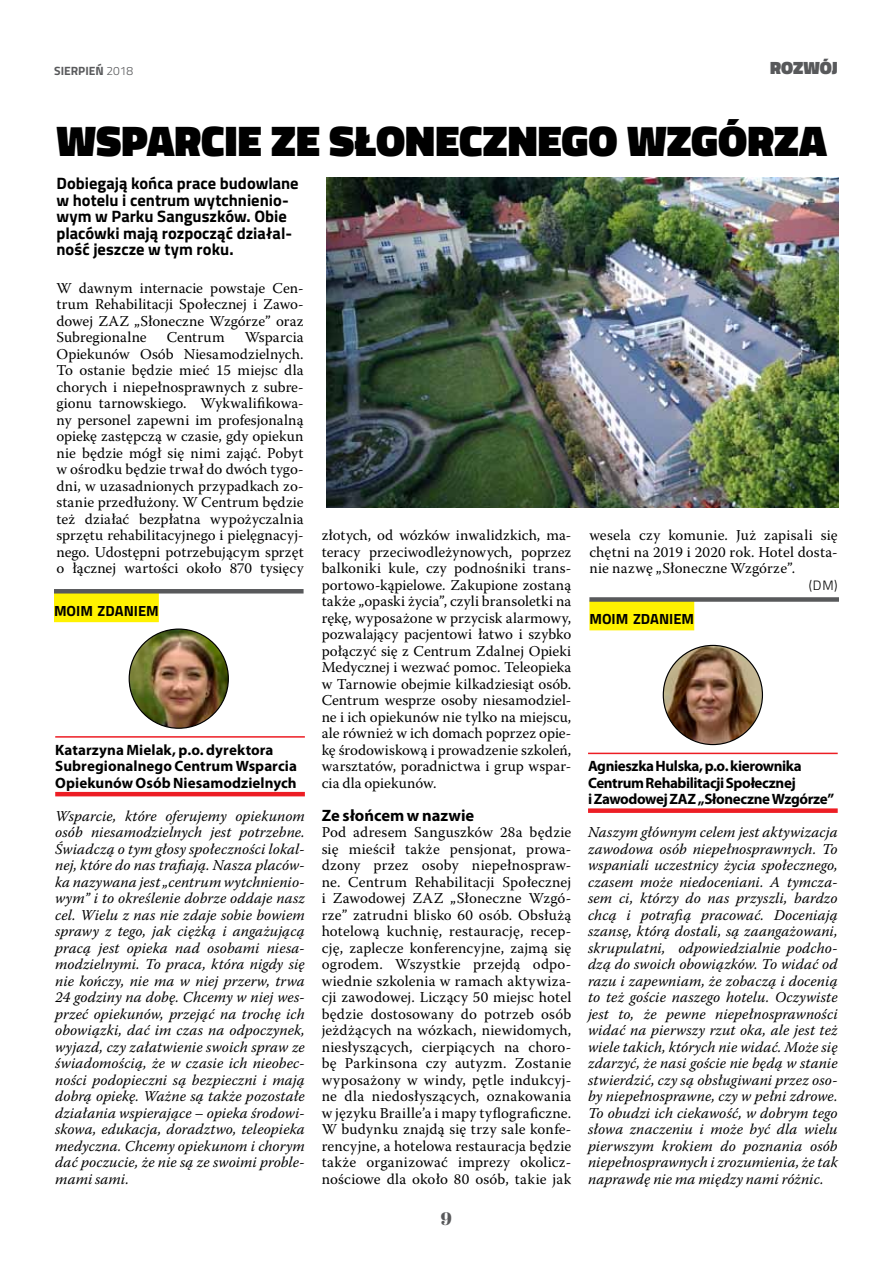
<style>
.page{position:relative;width:893px;height:1263px;background:#fff}
.page>*{position:absolute;margin:0;border:0;box-sizing:border-box;transform-origin:0 0}
.t1{font:900 43.5px "Titillium";letter-spacing:.005em;color:#000}
.t2{font:900 18px "Titillium";color:#58595b}
.t3{font:18px "Abril Fatface";color:#58595b}
.t4{font:700 16.5px/16.5px "Titillium";color:#000}
.t5{font:700 16.5px "Myriad Pro";color:#000}
.t6{font:15px/16.5px "Warnock Pro";letter-spacing:.005em;color:#000;text-align:justify}
.t7{font:italic 15px/16.5px "Warnock Pro";letter-spacing:.005em;color:#000;text-align:justify}
.t8{font:700 15px/16.5px "Myriad Pro";letter-spacing:-.01em;color:#000}
.t9{font:700 14.7px "Titillium";color:#000}
.t10{font:300 13.5px "Titillium";color:#000}
.t11{font:700 12px "Titillium";color:#58595b}
.s1{font-weight:300}
</style>
<div class="page">
<hr style="left:588px;top:753px;width:250px;height:1px;background:#ed1d24">
<div style="left:588px;top:808px;width:250px;height:5px;background:#ed1d24"></div>
<hr style="left:55px;top:736px;width:250px;height:2px;background:#ed1d24">
<hr style="left:55px;top:792px;width:250px;height:4px;background:#ed1d24">
<img style="left:326px;top:177px;width:513px;height:330px">
<div style="left:54px;top:592px;width:105px;height:30px;background:#fff200"></div>
<hr style="left:54px;top:589px;width:250px;height:4px;background:#58595b">
<div style="left:589px;top:600px;width:105px;height:30px;background:#fff200"></div>
<div style="left:589px;top:597px;width:250px;height:5px;background:#58595b"></div>
<img style="left:129px;top:629px;width:99px;height:99px;border-radius:50px">
<img style="left:663px;top:645px;width:99px;height:99px;border-radius:50px">
<p class="t11" style="left:54px;top:62px;width:81px">SIERPIEŃ <span class="s1">2018</span></p>
<p class="t2" style="left:770px;top:55px;width:69px">ROZWÓJ</p>
<h1 class="t1" style="left:56px;top:109px;width:65px">WSPARCIE</h1>
<h1 class="t1" style="left:271px;top:109px;width:133px">ZE SŁONECZNEGO</h1>
<h1 class="t1" style="left:627px;top:109px;width:68px">WZGÓRZA</h1>
<p class="t4" style="left:56px;top:175px;width:244px">Dobiegają końca prace budowlane w hotelu i centrum wytchnienio&shy;wym w Parku Sanguszków. Obie placówki mają rozpocząć działal&shy;ność jeszcze w tym roku.</p>
<p class="t6" style="left:56px;top:279px;width:249px">W dawnym internacie powstaje Cen&shy;trum Rehabilitacji Społecznej i Zawo&shy;dowej ZAZ „Słoneczne Wzgórze” oraz Subregionalne</p>
<p class="t6" style="left:167px;top:329px;width:59px">Centrum</p>
<p class="t6" style="left:56px;top:329px;width:249px;text-indent:188px">Wsparcia Opiekunów Osób Niesamodzielnych.<br>To ostanie będzie mieć 15 miejsc dla chorych i niepełnosprawnych z subre&shy;gionu tarnowskiego. Wykwalifikowa&shy;ny personel zapewni im profesjonalną opiekę zastępczą w czasie, gdy opiekun nie będzie mógł się nimi zająć. Pobyt w ośrodku będzie trwał do dwóch tygo&shy;dni, w uzasadnionych przypadkach zo&shy;stanie przedłużony. W Centrum będzie też działać bezpłatna wypożyczalnia sprzętu rehabilitacyjnego i pielęgnacyj&shy;nego. Udostępni potrzebującym sprzęt o łącznej wartości około 870 tysięcy</p>
<p class="t6" style="left:322px;top:527px;width:251px">złotych, od wózków inwalidzkich, ma&shy;teracy przeciwodleżynowych, poprzez balkoniki kule, czy podnośniki trans&shy;portowo-kąpielowe. Zakupione zostaną także „opaski życia”, czyli bransoletki na rękę, wyposażone w przycisk alarmowy, pozwalający pacjentowi łatwo i szybko połączyć się z Centrum Zdalnej Opieki Medycznej i wezwać pomoc. Teleopieka w Tarnowie obejmie kilkadziesiąt osób.<br>Centrum wesprze osoby niesamodziel&shy;ne i ich opiekunów nie tylko na miejscu, ale również w ich domach poprzez opie&shy;kę środowiskową i prowadzenie szkoleń, warsztatów, poradnictwa i grup wspar&shy;cia dla opiekunów.</p>
<p class="t5" style="left:322px;top:804px;width:154px">Ze słońcem w nazwie</p>
<p class="t6" style="left:322px;top:824px;width:251px">Pod adresem Sanguszków 28a będzie się mieścił także pensjonat, prowa&shy;dzony przez osoby niepełnospraw&shy;ne. Centrum Rehabilitacji Społecznej i Zawodowej ZAZ „Słoneczne Wzgó&shy;rze” zatrudni blisko 60 osób. Obsłużą hotelową kuchnię, restaurację, recep&shy;cję, zaplecze konferencyjne, zajmą się ogrodem. Wszystkie przejdą odpo&shy;wiednie szkolenia w ramach aktywiza&shy;cji zawodowej. Liczący 50 miejsc hotel będzie dostosowany do potrzeb osób jeżdżących na wózkach, niewidomych, niesłyszących, cierpiących na choro&shy;bę Parkinsona czy autyzm. Zostanie wyposażony w windy, pętle indukcyj&shy;ne dla niedosłyszących, oznakowania w języku Braille’a i mapy tyflograficzne.<br>W budynku znajdą się trzy sale konfe&shy;rencyjne, a hotelowa restauracja będzie także organizować imprezy okolicz&shy;nościowe dla około 80 osób, takie jak</p>
<p class="t6" style="left:589px;top:527px;width:250px">wesela czy komunie. Już zapisali się chętni na 2019 i 2020 rok. Hotel dosta&shy;nie nazwę „Słoneczne Wzgórze”.</p>
<p class="t10" style="left:809px;top:575px;width:30px">(DM)</p>
<p class="t9" style="left:54px;top:600px;width:106px">MOIM ZDANIEM</p>
<p class="t9" style="left:589px;top:608px;width:106px">MOIM ZDANIEM</p>
<p class="t8" style="left:55px;top:741px;width:243px">Katarzyna Mielak, p.o. dyrektora<br>Subregionalnego Centrum Wsparcia<br>Opiekunów Osób Niesamodzielnych</p>
<p class="t7" style="left:55px;top:807px;width:251px">Wsparcie, które oferujemy opiekunom osób niesamodzielnych jest potrzebne.<br>Świadczą o tym głosy społeczności lokal&shy;nej, które do nas trafiają. Nasza placów&shy;ka nazywana jest „centrum wytchnienio&shy;wym” i to określenie dobrze oddaje nasz cel. Wielu z nas nie zdaje sobie bowiem sprawy z tego, jak ciężką i angażującą pracą jest opieka nad osobami niesa&shy;modzielnymi. To praca, która nigdy się nie kończy, nie ma w niej przerw, trwa 24 godziny na dobę. Chcemy w niej wes&shy;przeć opiekunów, przejąć na trochę ich obowiązki, dać im czas na odpoczynek, wyjazd, czy załatwienie swoich spraw ze świadomością, że w czasie ich nieobec&shy;ności podopieczni są bezpieczni i mają dobrą opiekę. Ważne są także pozostałe działania wspierające – opieka środowi&shy;skowa, edukacja, doradztwo, teleopieka medyczna. Chcemy opiekunom i chorym dać poczucie, że nie są ze swoimi proble&shy;mami sami.</p>
<p class="t8" style="left:588px;top:757px;width:248px">Agnieszka Hulska, p.o. kierownika<br>Centrum Rehabilitacji Społecznej<br>i Zawodowej ZAZ „Słoneczne Wzgórze”</p>
<p class="t7" style="left:588px;top:824px;width:251px">Naszym głównym celem jest aktywizacja zawodowa osób niepełnosprawnych. To wspaniali uczestnicy życia społecznego, czasem może niedoceniani. A tymcza&shy;sem ci, którzy do nas przyszli, bardzo chcą i potrafią pracować. Doceniają szansę, którą dostali, są zaangażowani, skrupulatni, odpowiedzialnie podcho&shy;dzą do swoich obowiązków. To widać od razu i zapewniam, że zobaczą i docenią to też goście naszego hotelu. Oczywiste jest to, że pewne niepełnosprawności widać na pierwszy rzut oka, ale jest też wiele takich, których nie widać. Może się zdarzyć, że nasi goście nie będą w stanie stwierdzić, czy są obsługiwani przez oso&shy;by niepełnosprawne, czy w pełni zdrowe.<br>To obudzi ich ciekawość, w dobrym tego słowa znaczeniu i może być dla wielu pierwszym krokiem do poznania osób niepełnosprawnych i zrozumienia, że tak naprawdę nie ma między nami różnic.</p>
<p class="t3" style="left:441px;top:1206px;width:13px">9</p>
</div>
